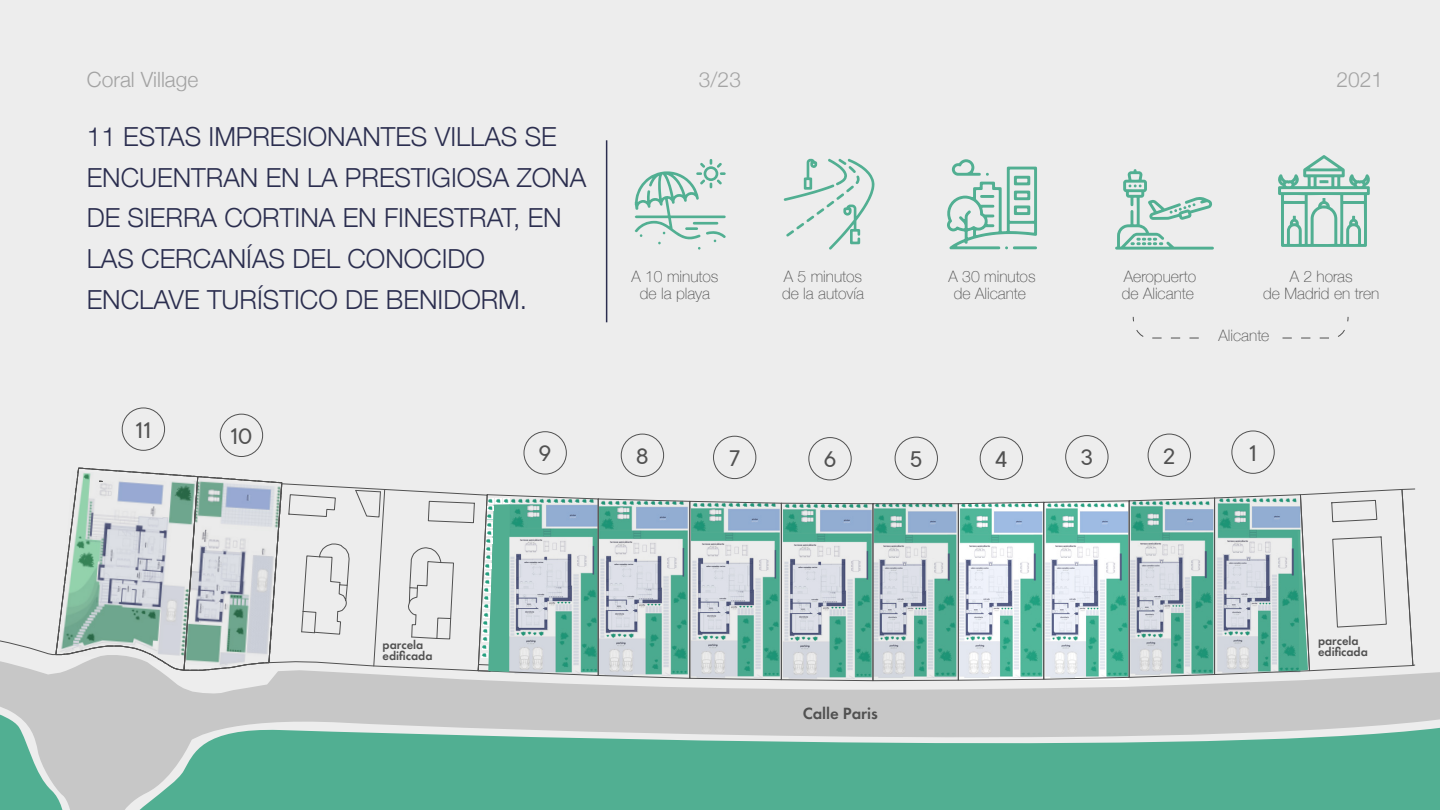
<style>
.page{position:relative;width:1440px;height:810px;background:#ededed}
.page>*{position:absolute;margin:0;border:0;box-sizing:border-box;transform-origin:0 0}
.t1{font:300 26.25px/41px "Helvetica Neue";color:#2b2e4f}
.t2{font:25.12px "TT Commons";color:#515151}
.t3{font:300 21px "Helvetica Neue";color:#a3a3a3}
.t4{font:600 16.88px "Futura PT";color:#515151}
.t5{font:100 15.75px/17.7px "Helvetica Neue";color:#515151;text-align:center}
.t6{font:600 12.67px/11.5px "Futura PT";color:#515151}
</style>
<div class="page">
<svg style="left:1132px;top:316px;width:217px;height:23px"></svg>
<svg style="left:0;top:467px;width:1415px;height:184px"></svg>
<svg style="left:0;top:651px;width:1440px;height:159px;fill:#c7c7c7"></svg>
<svg style="left:111px;top:727px;width:1329px;height:83px;background:#69b69e"></svg>
<svg style="left:0;top:703px;width:71px;height:107px;background:#96c0b3"></svg>
<svg style="left:1278px;top:155px;width:92px;height:92px"></svg>
<div style="left:122px;top:408px;width:43px;height:43px;border:1px solid #515151;border-radius:50%"></div>
<div style="left:220px;top:414px;width:43px;height:43px;border:1px solid #515151;border-radius:50%"></div>
<div style="left:524px;top:431px;width:43px;height:43px;border:1px solid #515151;border-radius:50%"></div>
<div style="left:621px;top:434px;width:43px;height:43px;border:1px solid #515151;border-radius:50%"></div>
<div style="left:713px;top:436px;width:43px;height:43px;border:1px solid #515151;border-radius:50%"></div>
<div style="left:808px;top:437px;width:44px;height:43px;border:1px solid #515151;border-radius:50%"></div>
<div style="left:1232px;top:431px;width:43px;height:43px;border:1px solid #515151;border-radius:50%"></div>
<div style="left:1148px;top:434px;width:43px;height:43px;border:1px solid #515151;border-radius:50%"></div>
<div style="left:1065px;top:435px;width:43px;height:43px;border:1px solid #515151;border-radius:50%"></div>
<div style="left:980px;top:437px;width:43px;height:43px;border:1px solid #515151;border-radius:50%"></div>
<div style="left:895px;top:437px;width:43px;height:43px;border:1px solid #515151;border-radius:50%"></div>
<div style="left:1206px;top:328px;width:70px;height:19px;background:#ededed"></div>
<hr style="left:606px;top:140px;width:1px;height:182px;background:#2b2e4f">
<svg style="left:784px;top:159px;width:91px;height:91px"></svg>
<svg style="left:635px;top:159px;width:91px;height:91px"></svg>
<svg style="left:1115px;top:169px;width:99px;height:81px"></svg>
<svg style="left:947px;top:159px;width:90px;height:91px"></svg>
<p class="t3" style="left:87px;top:62px;width:113px">Coral Village</p>
<p class="t3" style="left:699px;top:62px;width:44px">3/23</p>
<p class="t3" style="left:1336px;top:62px;width:48px">2021</p>
<p class="t1" style="left:87px;top:114px;width:501px">11 ESTAS IMPRESIONANTES VILLAS SE<br>ENCUENTRAN EN LA PRESTIGIOSA ZONA<br>DE SIERRA CORTINA EN FINESTRAT, EN<br>LAS CERCANÍAS DEL CONOCIDO<br>ENCLAVE TURÍSTICO DE BENIDORM.</p>
<p class="t5" style="left:632px;top:266px;width:89px">A 10 minutos de la playa</p>
<p class="t5" style="left:782px;top:266px;width:84px;text-align:left">A 5 minutos de la autovía</p>
<p class="t5" style="left:949px;top:266px;width:89px">A 30 minutos de Alicante</p>
<p class="t5" style="left:1122px;top:266px;width:76px;text-align:left">Aeropuerto de Alicante</p>
<p class="t5" style="left:1263px;top:266px;width:118px">A 2 horas<br>de Madrid en tren</p>
<p class="t2" style="left:136px;top:416px;width:17px">11</p>
<p class="t2" style="left:231px;top:422px;width:23px">10</p>
<p class="t6" style="left:383px;top:639px;width:51px">parcela edificada</p>
<p class="t5" style="left:1219px;top:326px;width:52px">Alicante</p>
<p class="t2" style="left:539px;top:440px;width:14px">9</p>
<p class="t2" style="left:636px;top:442px;width:14px">8</p>
<p class="t2" style="left:729px;top:445px;width:13px">7</p>
<p class="t2" style="left:824px;top:446px;width:14px">6</p>
<p class="t2" style="left:1081px;top:444px;width:14px">3</p>
<p class="t2" style="left:1163px;top:442px;width:14px">2</p>
<p class="t2" style="left:1249px;top:439px;width:9px">1</p>
<p class="t2" style="left:910px;top:445px;width:14px">5</p>
<p class="t2" style="left:995px;top:445px;width:14px">4</p>
<p class="t4" style="left:803px;top:702px;width:77px">Calle Paris</p>
<p class="t6" style="left:1318px;top:635px;width:51px">parcela edificada</p>
</div>
